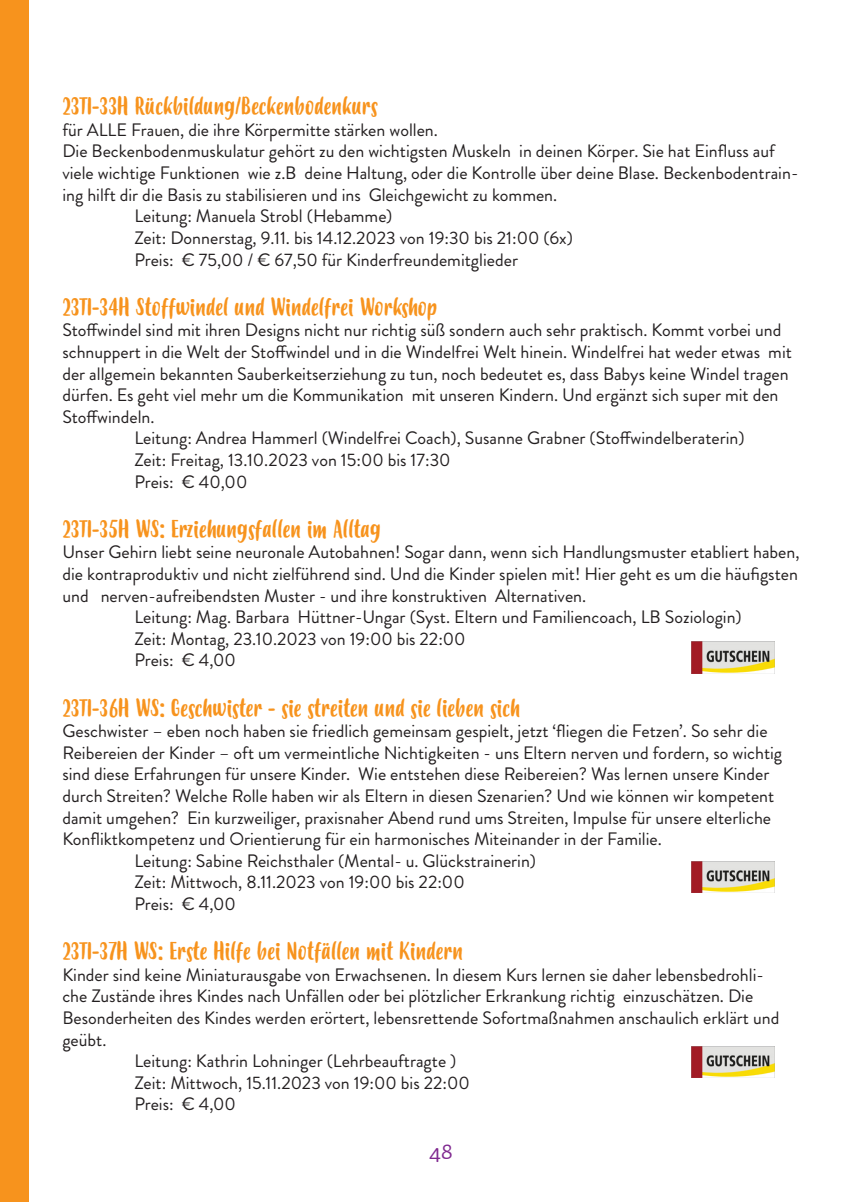
<style>
.page{position:relative;width:862px;height:1202px;background:#fff}
.page>*{position:absolute;margin:0;border:0;box-sizing:border-box;transform-origin:0 0}
.t1{font:28px "Sauna";color:#802990}
.t2{font:24px "Budidaya";color:#f7931d}
.t3{font:18px/21.6px "Brandon Grotesque";color:#231f20}
</style>
<div class="page">
<div style="left:0;top:0;width:28px;height:1202px;background:#f7931d"></div>
<img style="left:692px;top:642px;width:82px;height:31px">
<img style="left:692px;top:862px;width:82px;height:31px">
<img style="left:692px;top:1047px;width:82px;height:31px">
<p class="t2" style="left:62px;top:93px;width:317px">23TI-33H Rückbildung/Beckenbodenkurs</p>
<p class="t3" style="left:62px;top:119px;width:377px">für ALLE Frauen, die ihre Körpermitte stärken wollen.</p>
<p class="t3" style="left:62px;top:141px;width:737px">Die Beckenbodenmuskulatur gehört zu den wichtigsten Muskeln in deinen Körper. Sie hat Einfluss auf viele wichtige Funktionen wie z.B deine Haltung, oder die Kontrolle über deine Blase. Beckenbodentrain&shy;ing hilft dir die Basis zu stabilisieren und ins Gleichgewicht zu kommen.</p>
<p class="t3" style="left:134px;top:206px;width:260px">Leitung: Manuela Strobl (Hebamme)</p>
<p class="t3" style="left:134px;top:227px;width:440px">Zeit: Donnerstag, 9.11. bis 14.12.2023 von 19:30 bis 21:00 (6x)</p>
<p class="t3" style="left:134px;top:249px;width:385px">Preis: € 75,00 / € 67,50 für Kinderfreundemitglieder</p>
<p class="t2" style="left:62px;top:293px;width:377px">23TI-34H Stoffwindel und Windelfrei Workshop</p>
<p class="t3" style="left:62px;top:320px;width:731px">Stoffwindel sind mit ihren Designs nicht nur richtig süß sondern auch sehr praktisch. Kommt vorbei und schnuppert in die Welt der Stoffwindel und in die Windelfrei Welt hinein. Windelfrei hat weder etwas mit der allgemein bekannten Sauberkeitserziehung zu tun, noch bedeutet es, dass Babys keine Windel tragen dürfen. Es geht viel mehr um die Kommunikation mit unseren Kindern. Und ergänzt sich super mit den Stoffwindeln.</p>
<p class="t3" style="left:134px;top:428px;width:611px">Leitung: Andrea Hammerl (Windelfrei Coach), Susanne Grabner (Stoffwindelberaterin)</p>
<p class="t3" style="left:134px;top:449px;width:318px">Zeit: Freitag, 13.10.2023 von 15:00 bis 17:30</p>
<p class="t3" style="left:134px;top:471px;width:114px">Preis: € 40,00</p>
<p class="t2" style="left:62px;top:515px;width:320px">23TI-35H WS: Erziehungsfallen im Alltag</p>
<p class="t3" style="left:62px;top:542px;width:739px;text-align:justify">Unser Gehirn liebt seine neuronale Autobahnen! Sogar dann, wenn sich Handlungsmuster etabliert haben, die kontraproduktiv und nicht zielführend sind. Und die Kinder spielen mit! Hier geht es um die häufigsten und nerven-aufreibendsten Muster - und ihre konstruktiven Alternativen.</p>
<p class="t3" style="left:134px;top:606px;width:609px">Leitung: Mag. Barbara Hüttner-Ungar (Syst. Eltern und Familiencoach, LB Soziologin)</p>
<p class="t3" style="left:134px;top:628px;width:333px">Zeit: Montag, 23.10.2023 von 19:00 bis 22:00</p>
<p class="t3" style="left:134px;top:650px;width:103px">Preis: € 4,00</p>
<p class="t2" style="left:62px;top:694px;width:459px">23TI-36H WS: Geschwister - sie streiten und sie lieben sich</p>
<p class="t3" style="left:62px;top:720px;width:721px">Geschwister – eben noch haben sie friedlich gemeinsam gespielt, jetzt ‘fliegen die Fetzen’. So sehr die Reibereien der Kinder – oft um vermeintliche Nichtigkeiten - uns Eltern nerven und fordern, so wichtig sind diese Erfahrungen für unsere Kinder. Wie entstehen diese Reibereien? Was lernen unsere Kinder durch Streiten? Welche Rolle haben wir als Eltern in diesen Szenarien? Und wie können wir kompetent damit umgehen? Ein kurzweiliger, praxisnaher Abend rund ums Streiten, Impulse für unsere elterliche Konfliktkompetenz und Orientierung für ein harmonisches Miteinander in der Familie.</p>
<p class="t3" style="left:134px;top:850px;width:403px">Leitung: Sabine Reichsthaler (Mental- u. Glückstrainerin)</p>
<p class="t3" style="left:134px;top:872px;width:332px">Zeit: Mittwoch, 8.11.2023 von 19:00 bis 22:00</p>
<p class="t3" style="left:134px;top:893px;width:103px">Preis: € 4,00</p>
<p class="t2" style="left:62px;top:938px;width:402px">23TI-37H WS: Erste Hilfe bei Notfällen mit Kindern</p>
<p class="t3" style="left:62px;top:964px;width:718px">Kinder sind keine Miniaturausgabe von Erwachsenen. In diesem Kurs lernen sie daher lebensbedrohli&shy;che Zustände ihres Kindes nach Unfällen oder bei plötzlicher Erkrankung richtig einzuschätzen. Die Besonderheiten des Kindes werden erörtert, lebensrettende Sofortmaßnahmen anschaulich erklärt und geübt.</p>
<p class="t3" style="left:134px;top:1050px;width:323px">Leitung: Kathrin Lohninger (Lehrbeauftragte )</p>
<p class="t3" style="left:134px;top:1072px;width:337px">Zeit: Mittwoch, 15.11.2023 von 19:00 bis 22:00</p>
<p class="t3" style="left:134px;top:1094px;width:103px">Preis: € 4,00</p>
<h1 class="t1" style="left:429px;top:1133px;width:25px">48</h1>
</div>
